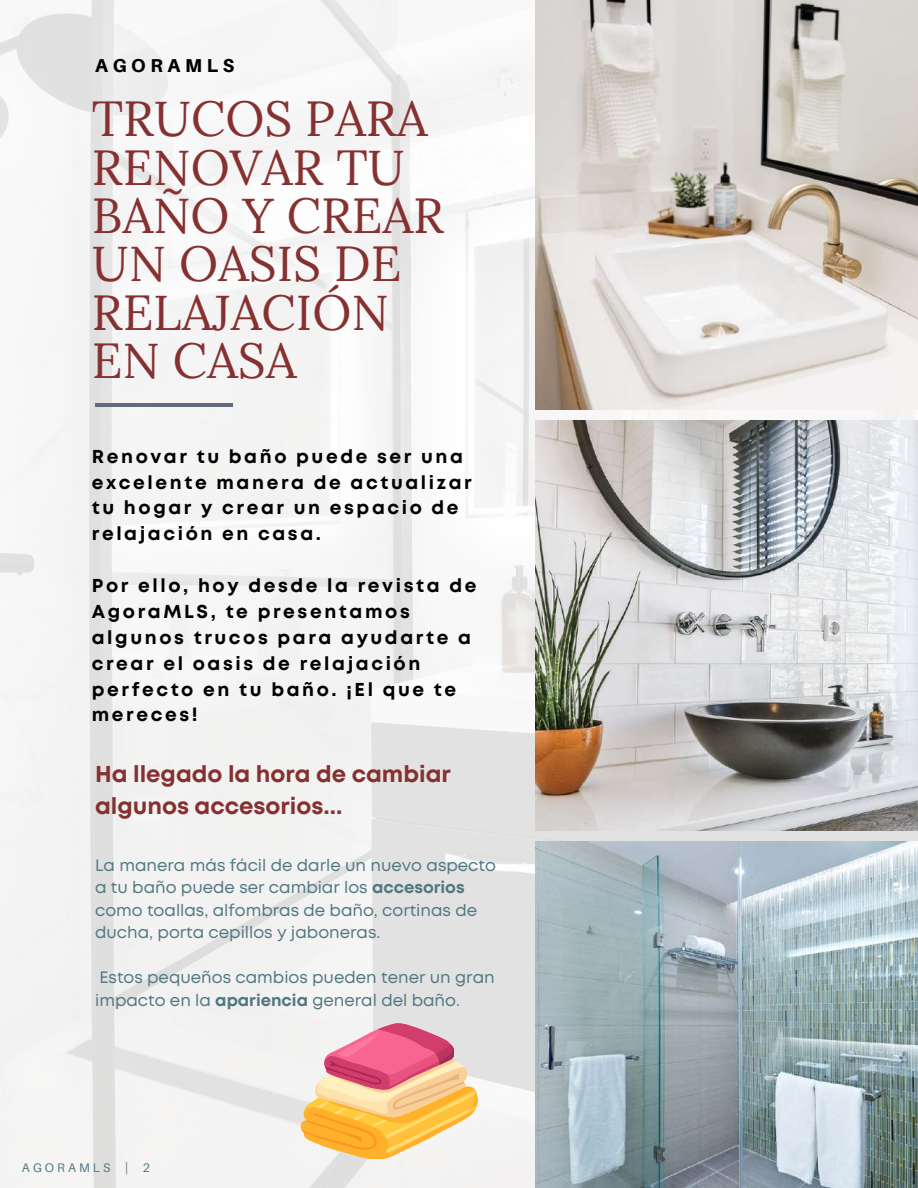
<style>
.page{position:relative;width:918px;height:1188px;background:#fff}
.page>*{position:absolute;margin:0;border:0;box-sizing:border-box;transform-origin:0 0}
.t1{font:49.2px/48.3px "Lora";color:#863131}
.t2{font:700 22.95px/31.5px "Mont";color:#863131}
.t3{font:700 18.75px/25.8px "Mont";letter-spacing:.14em;color:#000}
.t4{font:800 18.75px "Aileron";letter-spacing:.25em;color:#000}
.t5{font:16.5px/22.5px "Mont";color:#517882}
.t6{font:12.45px "Aileron";letter-spacing:.25em;color:#517882}
.s1{font-weight:700}
</style>
<div class="page">
<img style="left:0;top:0;width:918px;height:1188px">
<hr style="left:95px;top:403px;width:138px;height:4px;background:#626b79">
<img style="left:536px;top:0;width:382px;height:410px">
<img style="left:536px;top:421px;width:382px;height:409px">
<img style="left:536px;top:842px;width:382px;height:346px">
<svg style="left:300px;top:1022px;width:178px;height:139px"></svg>
<p class="t4" style="left:95px;top:53px;width:141px">AGORAMLS</p>
<h1 class="t1" style="left:92px;top:94px;width:354px">TRUCOS PARA<br>RENOVAR TU<br>BAÑO Y CREAR<br>UN OASIS DE<br>RELAJACIÓN<br>EN CASA</h1>
<p class="t3" style="left:92px;top:445px;width:382px">Renovar tu baño puede ser una excelente manera de actualizar tu hogar y crear un espacio de relajación en casa.</p>
<p class="t3" style="left:92px;top:574px;width:386px">Por ello, hoy desde la revista de<br>AgoraMLS, te presentamos algunos trucos para ayudarte a crear el oasis de relajación perfecto en tu baño. ¡El que te mereces!</p>
<p class="t2" style="left:95px;top:760px;width:357px">Ha llegado la hora de cambiar algunos accesorios...</p>
<p class="t5" style="left:95px;top:855px;width:402px">La manera más fácil de darle un nuevo aspecto a tu baño puede ser cambiar los <span class="s1">accesorios </span>como toallas, alfombras de baño, cortinas de ducha, porta cepillos y jaboneras.</p>
<p class="t5" style="left:95px;top:968px;width:401px">Estos pequeños cambios pueden tener un gran impacto en la <span class="s1">apariencia</span> general del baño.</p>
<p class="t6" style="left:22px;top:1159px;width:130px">AGORAMLS | 2</p>
</div>
